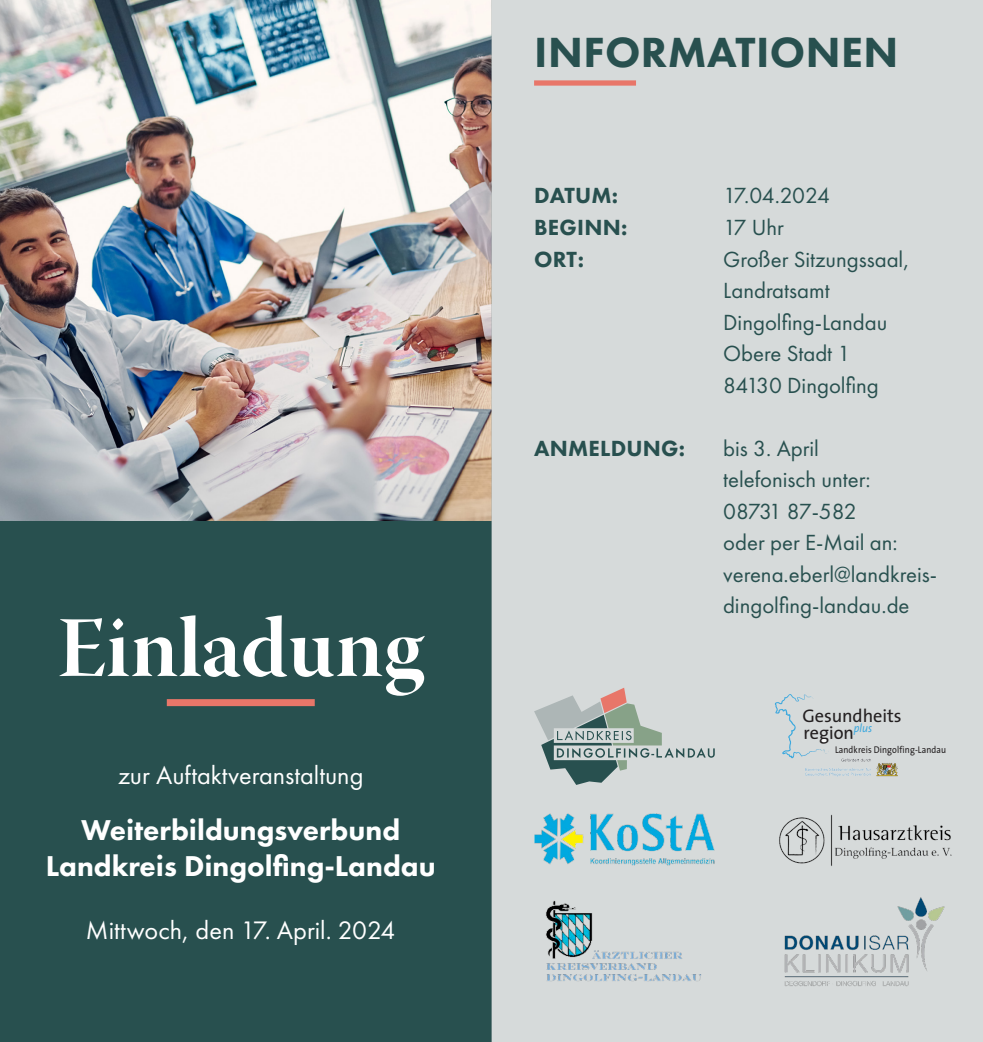
<style>
.page{position:relative;width:983px;height:1042px;background:#fff}
.page>*{position:absolute;margin:0;border:0;box-sizing:border-box;transform-origin:0 0}
.t1{font:85.75px "Warnock Pro Bold Disp";color:#fff}
.t2{font:800 43.75px "Futura PT";letter-spacing:.01em;color:#28504f}
.t3{font:800 29.75px "Futura PT";color:#fff}
.t4{font:26.25px "Futura PT";color:#fff}
.t5{font:22.75px/31.5px "Futura PT";color:#28504f}
.t6{font:800 22.75px "Futura PT";letter-spacing:.01em;color:#28504f}
.t7{font:18.38px "The Sans";letter-spacing:-.005em;color:#231f20}
.t8{font:9.8px "The Sans";color:#231f20;scale:.91 1}
</style>
<div class="page">
<div style="left:0;top:521px;width:491px;height:521px;background:#28504f"></div>
<img style="left:0;top:0;width:491px;height:521px">
<div style="left:167px;top:699px;width:148px;height:7px;background:#e87669"></div>
<div style="left:491px;top:0;width:491px;height:1042px;background:#d6dada"></div>
<svg style="left:534px;top:688px;width:180px;height:97px"></svg>
<img style="left:534px;top:814px;width:180px;height:51px">
<img style="left:779px;top:814px;width:173px;height:52px">
<img style="left:784px;top:897px;width:161px;height:90px">
<img style="left:546px;top:900px;width:155px;height:82px">
<svg style="left:774px;top:694px;width:53px;height:64px"></svg>
<img style="left:800px;top:757px;width:98px;height:20px">
<div style="left:534px;top:80px;width:102px;height:6px;background:#e87669"></div>
<p class="t1" style="left:58px;top:596px;width:367px">Einladung</p>
<p class="t4" style="left:118px;top:760px;width:247px">zur Auftaktveranstaltung</p>
<p class="t3" style="left:81px;top:812px;width:320px">Weiterbildungsverbund</p>
<p class="t3" style="left:46px;top:847px;width:391px">Landkreis Dingolfing-Landau</p>
<p class="t4" style="left:86px;top:915px;width:311px">Mittwoch, den 17. April. 2024</p>
<p class="t2" style="left:534px;top:25px;width:365px">INFORMATIONEN</p>
<p class="t6" style="left:534px;top:182px;width:85px">DATUM:</p>
<p class="t5" style="left:723px;top:180px;width:108px">17.04.2024</p>
<p class="t6" style="left:534px;top:213px;width:95px">BEGINN:</p>
<p class="t5" style="left:723px;top:211px;width:62px">17 Uhr</p>
<p class="t6" style="left:534px;top:245px;width:51px">ORT:</p>
<p class="t5" style="left:723px;top:243px;width:188px">Großer Sitzungssaal,</p>
<p class="t5" style="left:723px;top:274px;width:166px">Landratsamt<br>Dingolfing-Landau</p>
<p class="t5" style="left:723px;top:337px;width:129px">Obere Stadt 1</p>
<p class="t5" style="left:723px;top:369px;width:157px">84130 Dingolfing</p>
<p class="t6" style="left:534px;top:434px;width:152px">ANMELDUNG:</p>
<p class="t5" style="left:723px;top:432px;width:97px">bis 3. April</p>
<p class="t5" style="left:723px;top:463px;width:149px">telefonisch unter:<br>08731 87-582</p>
<p class="t5" style="left:723px;top:526px;width:176px">oder per E-Mail an:</p>
<p class="t5" style="left:723px;top:558px;width:215px">verena.eberl@landkreis&shy;dingolfing-landau.de</p>
<p class="t7" style="left:802px;top:700px;width:101px">Gesundheits</p>
<p class="t7" style="left:802px;top:718px;width:70px;rotate:-1deg">region<sup>plus</sup></p>
<p class="t8" style="left:834px;top:743px;width:124px;rotate:-1deg">Landkreis Dingolfing-Landau</p>
</div>
